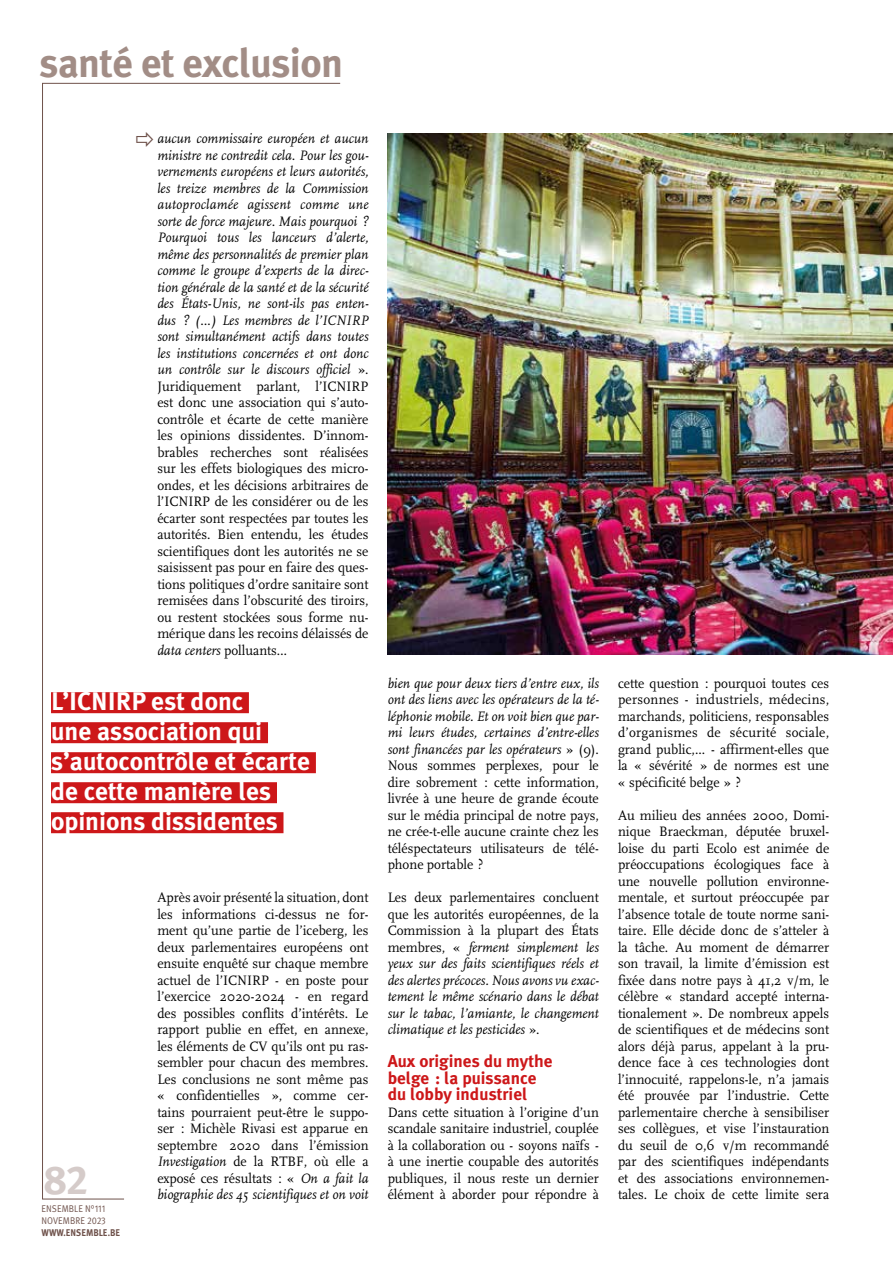
<style>
.page{position:relative;width:893px;height:1263px;background:#fff}
.page>*{position:absolute;margin:0;border:0;box-sizing:border-box;transform-origin:0 0}
.t1{font:700 40.5px "Meta Plus";letter-spacing:-.015em;color:#a28d86}
.t2{font:40.5px "Meta Plus Bold Caps";color:#d5cbc9}
.t3{font:700 25.5px/30px "Meta Plus";color:#fff}
.t4{font:700 17.25px/16.5px "Meta Plus";color:#cd1719}
.t5{font:14.25px/16.5px "FF Scala";color:#000;text-align:justify;scale:.95 1}
.t6{font:italic 14.25px/16.5px "FF Scala";color:#000;text-align:justify;scale:.95 1}
.t7{font:9.75px/12px "Meta Pro";letter-spacing:.01em;color:#6f524b;scale:.9 1}
.t8{font:700 9.75px "Meta Plus";color:#6f524b;scale:.9 1}
.s1{font-style:italic}
.s2{font-style:normal}
</style>
<div class="page">
<svg style="left:42px;top:83px;width:298px;height:1116px"></svg>
<div style="left:51px;top:692px;width:198px;height:21px;background:#cd1719"></div>
<div style="left:51px;top:722px;width:217px;height:21px;background:#cd1719"></div>
<div style="left:51px;top:752px;width:265px;height:21px;background:#cd1719"></div>
<div style="left:51px;top:782px;width:226px;height:21px;background:#cd1719"></div>
<div style="left:51px;top:812px;width:232px;height:21px;background:#cd1719"></div>
<img style="left:388px;top:133px;width:505px;height:522px">
<svg style="left:136px;top:132px;width:17px;height:15px"></svg>
<h1 class="t1" style="left:40px;top:39px;width:305px">santé et exclusion</h1>
<p class="t5" style="left:157px;top:130px;width:224px"><span class="s1">aucun commissaire européen et aucun ministre ne contredit cela. Pour les gou&shy;vernements européens et leurs autorités, les treize membres de la Commission autoproclamée agissent comme une sorte de force majeure. Mais pourquoi ?<br>Pourquoi tous les lanceurs d’alerte, même des personnalités de premier plan comme le groupe d’experts de la direc&shy;tion générale de la santé et de la sécurité des États-Unis, ne sont-ils pas enten&shy;dus ? (…) Les membres de l’ICNIRP sont simultanément actifs dans toutes les institutions concernées et ont donc un contrôle sur le discours officiel</span> ».<br>Juridiquement parlant, l’ICNIRP est donc une association qui s’auto&shy;contrôle et écarte de cette manière les opinions dissidentes. D’innom&shy;brables recherches sont réalisées sur les effets biologiques des micro&shy;ondes, et les décisions arbitraires de l’ICNIRP de les considérer ou de les écarter sont respectées par toutes les autorités. Bien entendu, les études scientifiques dont les autorités ne se saisissent pas pour en faire des ques&shy;tions politiques d’ordre sanitaire sont remisées dans l’obscurité des tiroirs, ou restent stockées sous forme nu&shy;mérique dans les recoins délaissés de <span class="s1">data centers</span> polluants…</p>
<h2 class="t3" style="left:51px;top:686px;width:261px">L’ICNIRP est donc<br>une association qui s’autocontrôle et écarte de cette manière les opinions dissidentes</h2>
<h1 class="t2" style="left:45px;top:1156px;width:45px">82</h1>
<p class="t7" style="left:42px;top:1203px;width:73px">ENSEMBLE N°111<br>NOVEMBRE 2023</p>
<p class="t8" style="left:41px;top:1227px;width:89px">WWW.ENSEMBLE.BE</p>
<p class="t5" style="left:157px;top:889px;width:224px">Après avoir présenté la situation, dont les informations ci-dessus ne for&shy;ment qu’une partie de l’iceberg, les deux parlementaires européens ont ensuite enquêté sur chaque membre actuel de l’ICNIRP - en poste pour l’exercice 2020-2024 - en regard des possibles conflits d’intérêts. Le rapport publie en effet, en annexe, les éléments de CV qu’ils ont pu ras&shy;sembler pour chacun des membres.<br>Les conclusions ne sont même pas « confidentielles », comme cer&shy;tains pourraient peut-être le suppo&shy;ser : Michèle Rivasi est apparue en septembre 2020 dans l’émission <span class="s1">Investigation</span> de la RTBF, où elle a exposé ces résultats : « <span class="s1">On a fait la biographie des 45 scientifiques et on voit</span></p>
<p class="t5" style="left:388px;top:675px;width:224px"><span class="s1">bien que pour deux tiers d’entre eux, ils ont des liens avec les opérateurs de la té&shy;léphonie mobile. Et on voit bien que par&shy;mi leurs études, certaines d’entre-elles sont financées par les opérateurs</span> » (9).<br>Nous sommes perplexes, pour le dire sobrement : cette information, livrée à une heure de grande écoute sur le média principal de notre pays, ne crée-t-elle aucune crainte chez les téléspectateurs utilisateurs de télé&shy;phone portable ?</p>
<p class="t6" style="left:388px;top:890px;width:224px"><span class="s2">Les deux parlementaires concluent que les autorités européennes, de la Commission à la plupart des États membres, «</span> ferment simplement les yeux sur des faits scientifiques réels et des alertes précoces. Nous avons vu exac&shy;tement le même scénario dans le débat sur le tabac, l’amiante, le changement climatique et les pesticides <span class="s2">».</span></p>
<p class="t4" style="left:388px;top:1053px;width:167px">Aux origines du mythe belge : la puissance du lobby industriel</p>
<p class="t5" style="left:388px;top:1104px;width:224px">Dans cette situation à l’origine d’un scandale sanitaire industriel, couplée à la collaboration ou - soyons naïfs - à une inertie coupable des autorités publiques, il nous reste un dernier élément à aborder pour répondre à</p>
<p class="t5" style="left:618px;top:675px;width:224px">cette question : pourquoi toutes ces personnes - industriels, médecins, marchands, politiciens, responsables d’organismes de sécurité sociale, grand public,... - affirment-elles que la « sévérité » de normes est une « spécificité belge » ?</p>
<p class="t5" style="left:618px;top:807px;width:224px">Au milieu des années 2000, Domi&shy;nique Braeckman, députée bruxel&shy;loise du parti Ecolo est animée de préoccupations écologiques face à une nouvelle pollution environne&shy;mentale, et surtout préoccupée par l’absence totale de toute norme sani&shy;taire. Elle décide donc de s’atteler à la tâche. Au moment de démarrer son travail, la limite d’émission est fixée dans notre pays à 41,2 v/m, le célèbre « standard accepté interna&shy;tionalement ». De nombreux appels de scientifiques et de médecins sont alors déjà parus, appelant à la pru&shy;dence face à ces technologies dont l’innocuité, rappelons-le, n’a jamais été prouvée par l’industrie. Cette parlementaire cherche à sensibiliser ses collègues, et vise l’instauration du seuil de 0,6 v/m recommandé par des scientifiques indépendants et des associations environnemen&shy;tales. Le choix de cette limite sera</p>
</div>
